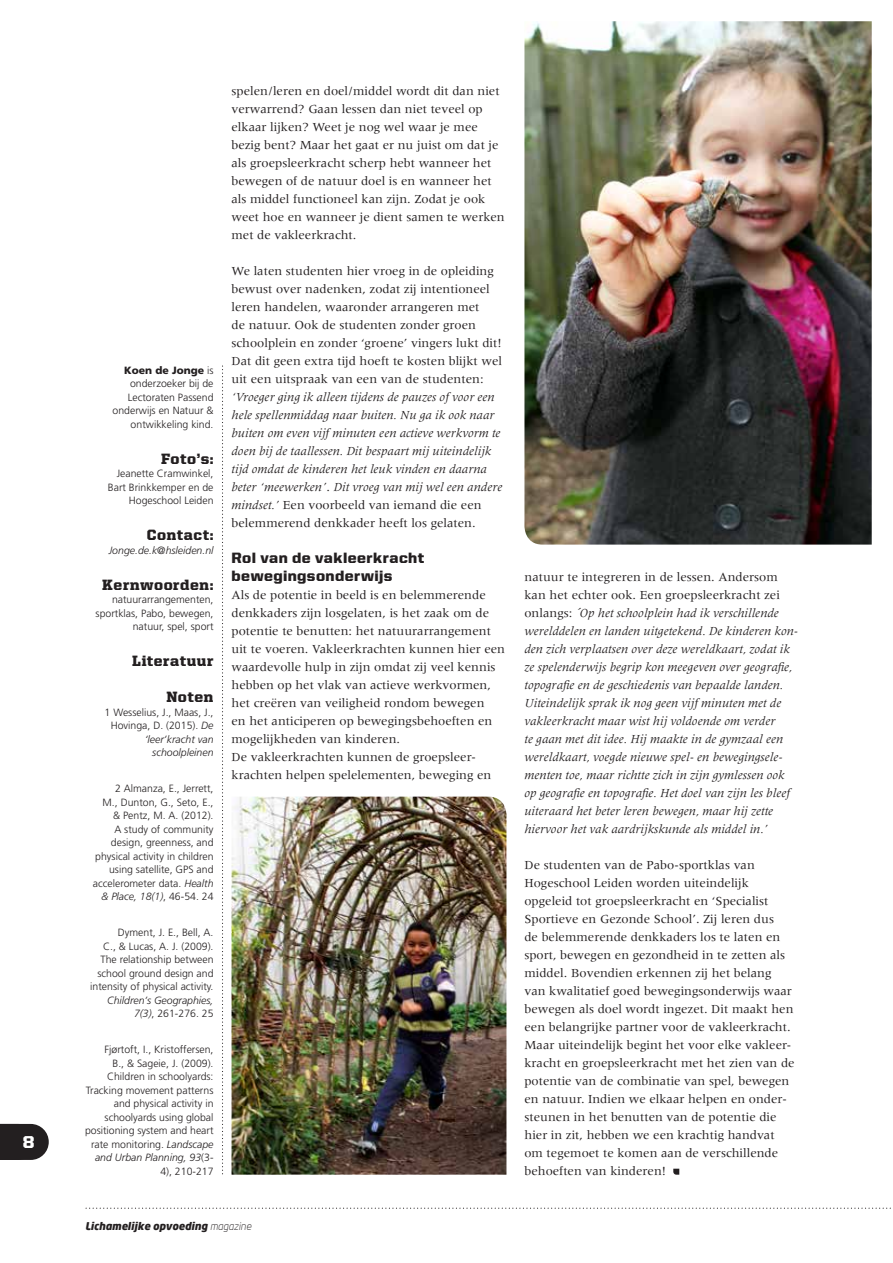
<style>
.page{position:relative;width:893px;height:1263px;background:#fff}
.page>*{position:absolute;margin:0;border:0;box-sizing:border-box;transform-origin:0 0}
.t1{font:900 17.25px "United Sans Reg";color:#fff}
.t2{font:900 15px "United Serif Reg";letter-spacing:.04em;color:#231f20}
.t3{font:900 15px/18px "United Sans Reg";letter-spacing:.025em;color:#231f20}
.t4{font:12.75px/18px "Meridien LT Std";color:#231f20}
.t5{font:italic 12.75px/18px "Meridien LT Std";color:#231f20}
.t6{font:300 10.5px/13.5px "Frutiger LT Std";color:#231f20;text-align:right}
.t7{font:italic 300 10.5px/13.5px "Frutiger LT Std";color:#231f20;text-align:right}
.t8{font:italic 900 10.5px "Neo Sans";color:#231f20}
.s1{font-weight:900}
.s2{font-style:italic}
.s3{font-style:normal}
.s4{font-weight:300}
</style>
<div class="page">
<svg style="left:673px;top:1169px;width:6px;height:6px"></svg>
<svg style="left:222px;top:365px;width:1px;height:810px"></svg>
<img style="left:524px;top:21px;width:348px;height:524px">
<img style="left:232px;top:797px;width:274px;height:378px">
<svg style="left:0;top:1124px;width:49px;height:36px;background:#353132"></svg>
<svg style="left:85px;top:1207px;width:806px;height:2px"></svg>
<h1 class="t1" style="left:23px;top:1133px;width:13px">8</h1>
<p class="t6" style="left:113px;top:363px;width:102px"><span class="s1">Koen de Jonge</span> is onderzoeker bij de<br>Lectoraten Passend onderwijs en Natuur &amp; ontwikkeling kind.</p>
<p class="t2" style="left:161px;top:450px;width:54px">Foto’s:</p>
<p class="t6" style="left:108px;top:467px;width:107px">Jeanette Cramwinkel,<br>Bart Brinkkemper en de<br>Hogeschool Leiden</p>
<p class="t2" style="left:147px;top:527px;width:68px">Contact:</p>
<p class="t7" style="left:109px;top:543px;width:106px">Jonge.de.k@hsleiden.nl</p>
<p class="t2" style="left:102px;top:576px;width:113px">Kernwoorden:</p>
<p class="t6" style="left:96px;top:593px;width:119px">natuurarrangementen, sportklas, Pabo, bewegen, natuur, spel, sport</p>
<p class="t2" style="left:132px;top:653px;width:83px">Literatuur</p>
<p class="t2" style="left:167px;top:689px;width:48px">Noten</p>
<p class="t6" style="left:105px;top:705px;width:110px">1 Wesselius, J., Maas, J.,<br>Hovinga, D. (2015). <span class="s2">De ‘leer’kracht van schoolpleinen</span></p>
<p class="t6" style="left:93px;top:782px;width:122px">2 Almanza, E., Jerrett,<br>M., Dunton, G., Seto, E.,<br>&amp; Pentz, M. A. (2012).<br>A study of community design, greenness, and physical activity in children using satellite, GPS and accelerometer data. <span class="s2">Health &amp; Place, 18(1)</span>, 46-54. 24</p>
<p class="t6" style="left:90px;top:926px;width:125px">Dyment, J. E., Bell, A.<br>C., &amp; Lucas, A. J. (2009).<br>The relationship between school ground design and intensity of physical activity.</p>
<p class="t7" style="left:107px;top:993px;width:108px">Children’s Geographies,<br>7(3)<span class="s3">, 261-276. 25</span></p>
<p class="t6" style="left:85px;top:1043px;width:130px">Fjørtoft, I., Kristoffersen,<br>B., &amp; Sageie, J. (2009).<br>Children in schoolyards:<br>Tracking movement patterns and physical activity in schoolyards using global positioning system and heart rate monitoring. <span class="s2">Landscape and Urban Planning, 93</span>(3-<br>4), 210-217</p>
<p class="t4" style="left:232px;top:81px;width:275px">spelen/leren en doel/middel wordt dit dan niet verwarrend? Gaan lessen dan niet teveel op elkaar lijken? Weet je nog wel waar je mee bezig bent? Maar het gaat er nu juist om dat je als groepsleerkracht scherp hebt wanneer het bewegen of de natuur doel is en wanneer het als middel functioneel kan zijn. Zodat je ook weet hoe en wanneer je dient samen te werken met de vakleerkracht.</p>
<p class="t4" style="left:232px;top:261px;width:272px">We laten studenten hier vroeg in de opleiding bewust over nadenken, zodat zij intentioneel leren handelen, waaronder arrangeren met<br>de natuur. Ook de studenten zonder groen schoolplein en zonder ‘groene’ vingers lukt dit!<br>Dat dit geen extra tijd hoeft te kosten blijkt wel uit een uitspraak van een van de studenten:</p>
<p class="t5" style="left:232px;top:388px;width:272px">‘Vroeger ging ik alleen tijdens de pauzes of voor een hele spellenmiddag naar buiten. Nu ga ik ook naar buiten om even vijf minuten een actieve werkvorm te doen bij de taallessen. Dit bespaart mij uiteindelijk tijd omdat de kinderen het leuk vinden en daarna beter ‘meewerken’<span class="s3">.</span> Dit vroeg van mij wel een andere mindset.’ <span class="s3">Een voorbeeld van iemand die een belemmerend denkkader heeft los gelaten.</span></p>
<p class="t3" style="left:232px;top:548px;width:195px">Rol van de vakleerkracht bewegingsonderwijs</p>
<p class="t4" style="left:232px;top:585px;width:275px">Als de potentie in beeld is en belemmerende denkkaders zijn losgelaten, is het zaak om de potentie te benutten: het natuurarrangement uit te voeren. Vakleerkrachten kunnen hier een waardevolle hulp in zijn omdat zij veel kennis hebben op het vlak van actieve werkvormen, het creëren van veiligheid rondom bewegen<br>en het anticiperen op bewegingsbehoeften en mogelijkheden van kinderen.<br>De vakleerkrachten kunnen de groepsleer&shy;krachten helpen spelelementen, beweging en</p>
<p class="t8" style="left:85px;top:1219px;width:168px">Lichamelijke opvoeding <span class="s4">magazine</span></p>
<p class="t5" style="left:524px;top:568px;width:275px"><span class="s3">natuur te integreren in de lessen. Andersom kan het echter ook. Een groepsleerkracht zei onlangs:</span> ´Op het schoolplein had ik verschillende werelddelen en landen uitgetekend. De kinderen kon&shy;den zich verplaatsen over deze wereldkaart, zodat ik ze spelenderwijs begrip kon meegeven over geografie, topografie en de geschiedenis van bepaalde landen.<br>Uiteindelijk sprak ik nog geen vijf minuten met de vakleerkracht maar wist hij voldoende om verder<br>te gaan met dit idee. Hij maakte in de gymzaal een wereldkaart, voegde nieuwe spel- en bewegingsele&shy;menten toe, maar richtte zich in zijn gymlessen ook op geografie en topografie. Het doel van zijn les bleef uiteraard het beter leren bewegen, maar hij zette hiervoor het vak aardrijkskunde als middel in.’</p>
<p class="t4" style="left:524px;top:855px;width:272px">De studenten van de Pabo-sportklas van Hogeschool Leiden worden uiteindelijk opgeleid tot groepsleerkracht en ‘Specialist Sportieve en Gezonde School’. Zij leren dus<br>de belemmerende denkkaders los te laten en sport, bewegen en gezondheid in te zetten als middel. Bovendien erkennen zij het belang van kwalitatief goed bewegingsonderwijs waar bewegen als doel wordt ingezet. Dit maakt hen een belangrijke partner voor de vakleerkracht.<br>Maar uiteindelijk begint het voor elke vakleer&shy;kracht en groepsleerkracht met het zien van de potentie van de combinatie van spel, bewegen en natuur. Indien we elkaar helpen en onder&shy;steunen in het benutten van de potentie die hier in zit, hebben we een krachtig handvat om tegemoet te komen aan de verschillende behoeften van kinderen!</p>
</div>
